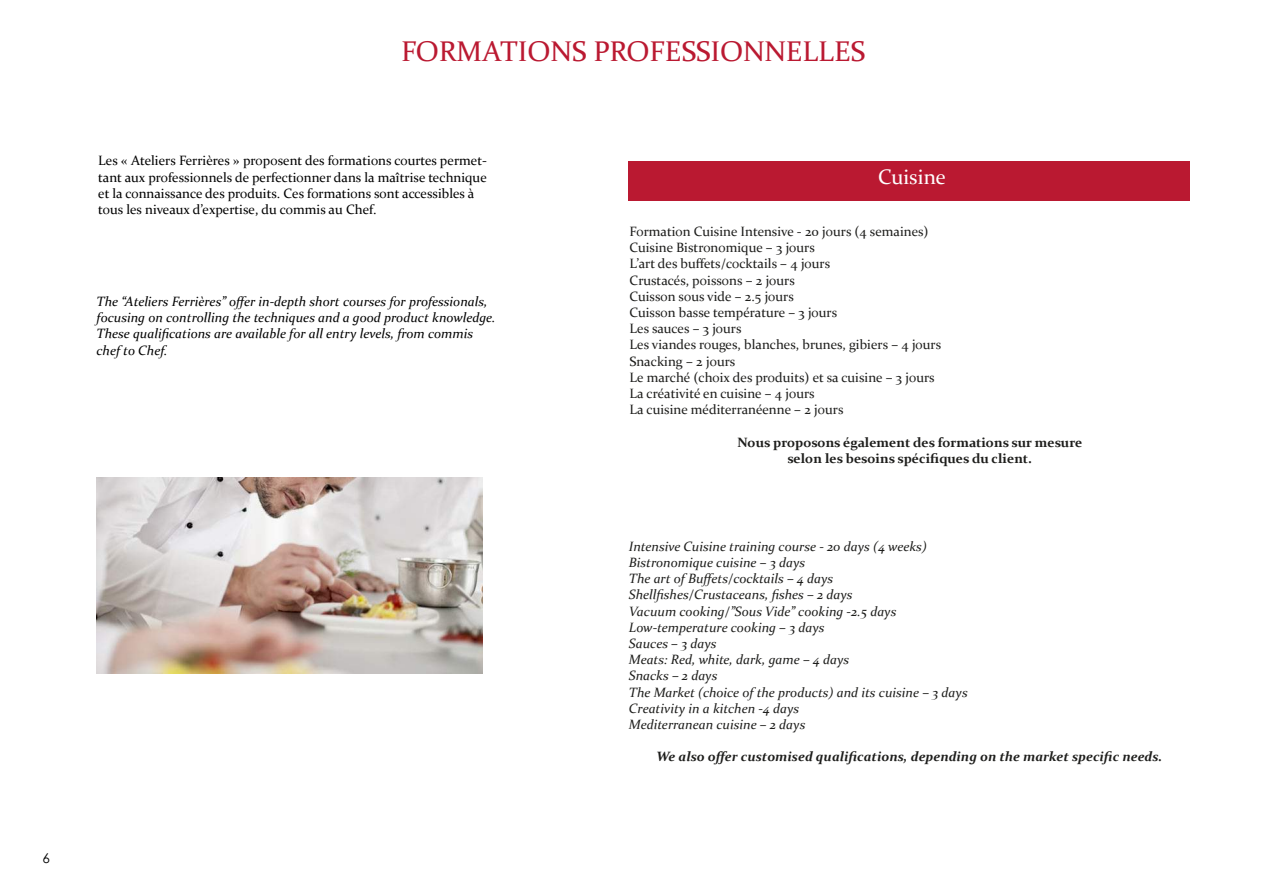
<style>
.page{position:relative;width:1263px;height:893px;background:#fff}
.page>*{position:absolute;margin:0;border:0;box-sizing:border-box;transform-origin:0 0}
.t1{font:28.5px "Constantia";color:#ba1931}
.t2{font:21px "Constantia";color:#fff}
.t3{font:13.5px/16.2px "Constantia";color:#1d1d1b}
.t4{font:italic 13.5px/16.2px "Constantia";color:#1d1d1b}
.t5{font:13.5px/16.2px "Constantia";color:#000}
.t6{font:italic 13.5px/16.2px "Constantia";color:#000}
.t7{font:700 13.5px/16.2px "Constantia";color:#1d1d1b;text-align:center}
.t8{font:italic 700 13.5px "Constantia";color:#1d1d1b}
.t9{font:13.5px "Century Gothic";color:#000}
</style>
<div class="page">
<div style="left:629px;top:162px;width:561px;height:39px;background:#ba1931"></div>
<img style="left:97px;top:478px;width:386px;height:195px">
<p class="t9" style="left:42px;top:849px;width:9px">6</p>
<h1 class="t1" style="left:401px;top:32px;width:466px">FORMATIONS PROFESSIONNELLES</h1>
<p class="t5" style="left:98px;top:152px;width:390px">Les « Ateliers Ferrières » proposent des formations courtes permet&shy;tant aux professionnels de perfectionner dans la maîtrise technique et la connaissance des produits. Ces formations sont accessibles à tous les niveaux d’expertise, du commis au Chef.</p>
<h2 class="t2" style="left:878px;top:163px;width:69px">Cuisine</h2>
<p class="t6" style="left:97px;top:293px;width:401px">The “Ateliers Ferrières” offer in-depth short courses for professionals, focusing on controlling the techniques and a good product knowledge.<br>These qualifications are available for all entry levels, from commis chef to Chef.</p>
<p class="t3" style="left:629px;top:223px;width:313px">Formation Cuisine Intensive - 20 jours (4 semaines)<br>Cuisine Bistronomique – 3 jours<br>L’art des buffets/cocktails – 4 jours<br>Crustacés, poissons – 2 jours<br>Cuisson sous vide – 2.5 jours<br>Cuisson basse température – 3 jours<br>Les sauces – 3 jours<br>Les viandes rouges, blanches, brunes, gibiers – 4 jours Snacking – 2 jours<br>Le marché (choix des produits) et sa cuisine – 3 jours La créativité en cuisine – 4 jours<br>La cuisine méditerranéenne – 2 jours</p>
<p class="t7" style="left:738px;top:433px;width:346px">Nous proposons également des formations sur mesure selon les besoins spécifiques du client.</p>
<p class="t4" style="left:629px;top:537px;width:340px">Intensive Cuisine training course - 20 days (4 weeks)<br>Bistronomique cuisine – 3 days<br>The art of Buffets/cocktails – 4 days Shellfishes/Crustaceans, fishes – 2 days<br>Vacuum cooking/”Sous Vide” cooking -2.5 days Low-temperature cooking – 3 days<br>Sauces – 3 days<br>Meats: Red, white, dark, game – 4 days<br>Snacks – 2 days<br>The Market (choice of the products) and its cuisine – 3 days Creativity in a kitchen -4 days<br>Mediterranean cuisine – 2 days</p>
<p class="t8" style="left:656px;top:747px;width:507px">We also offer customised qualifications, depending on the market specific needs.</p>
</div>
